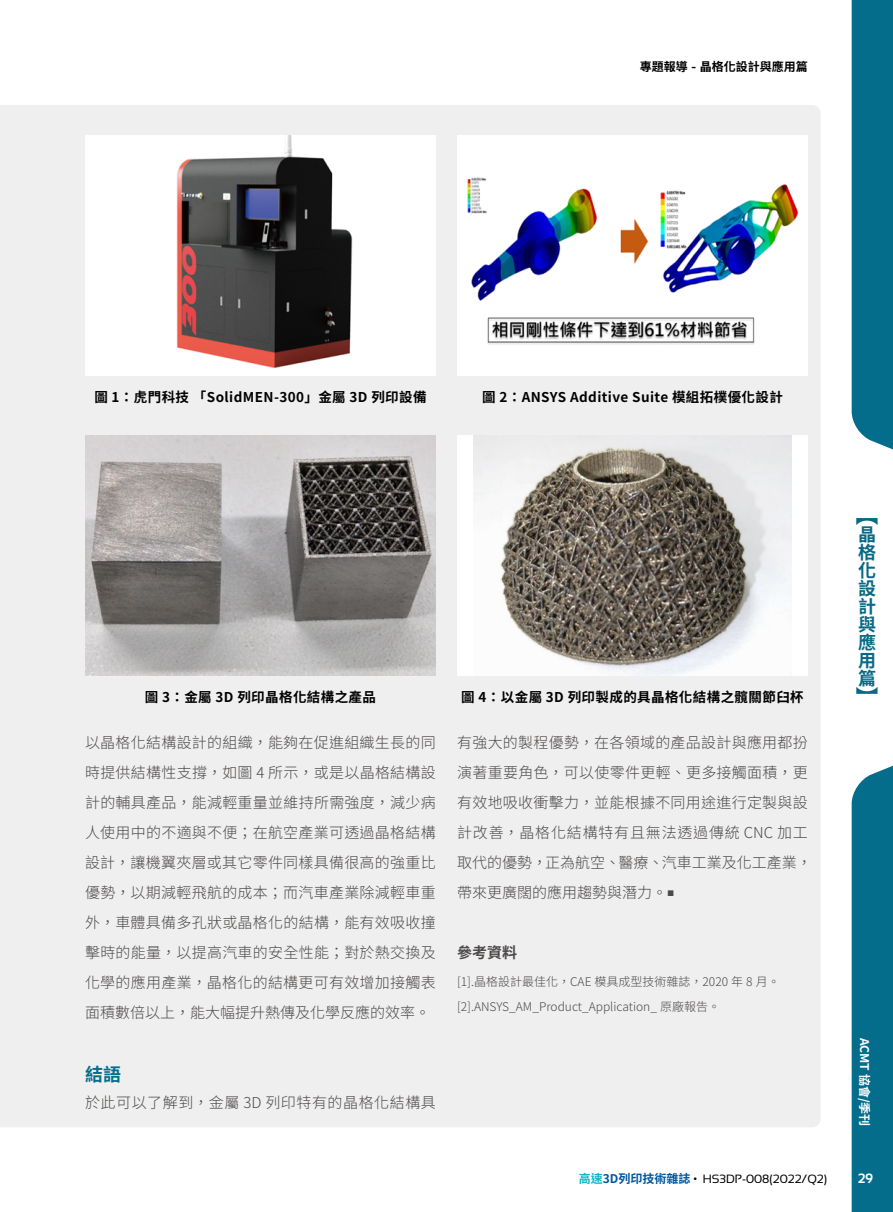
<style>
.page{position:relative;width:893px;height:1212px;background:#fff}
.page>*{position:absolute;margin:0;border:0;box-sizing:border-box;transform-origin:0 0}
.t1{font:700 22.5px "Noto Sans CJ Ktc";color:#076986}
.t2{font:700 18px/18px "Noto Sans CJ Ktc";color:#076986;text-align:justify}
.t3{font:700 18px "Noto Sans CJ Ktc";color:#046d8b}
.t4{font:300 15px/30px "Noto Sans CJ Ktc";letter-spacing:.02em;color:#4c4948;text-align:justify}
.t5{font:700 15px "Noto Sans CJ Ktc";color:#4c4948}
.t6{font:700 13.5px "Noto Sans CJ Ktc";letter-spacing:.03em;color:#000}
.t7{font:700 13.5px "Sansation";color:#fff}
.t8{font:300 12px/25.5px "Noto Sans CJ Ktc";color:#4c4948}
.t9{font:12px "Sansation";color:#000}
.t10{font:700 12px "Noto Sans CJ Ktc";color:#000}
.t11{font:700 12px "Noto Sans CJ Ktc";color:#fff}
.s1{font-family:"Noto Sans CJ Ktc";font-weight:700;color:#0fb7c9}
.s2{font-family:"Noto Sans CJ Ktc";font-weight:700;color:#00559d}
</style>
<div class="page">
<div style="left:852px;top:0;width:41px;height:450px;background:#046d8b"></div>
<div style="left:852px;top:765px;width:41px;height:447px;background:#046d8b"></div>
<div style="left:0;top:105px;width:821px;height:1022px;background:#efefef"></div>
<div style="left:85px;top:135px;width:350px;height:240px;background:#fff"></div>
<img style="left:176px;top:135px;width:177px;height:233px">
<img style="left:85px;top:435px;width:350px;height:240px">
<div style="left:457px;top:135px;width:351px;height:240px;background:#fff"></div>
<img style="left:467px;top:177px;width:332px;height:168px">
<div style="left:457px;top:435px;width:351px;height:240px;background:#fff"></div>
<img style="left:474px;top:435px;width:317px;height:240px">
<p class="t10" style="left:640px;top:59px;width:169px">專題報導 - 晶格化設計與應用篇</p>
<p class="t6" style="left:94px;top:389px;width:334px">圖 1：虎門科技 「SolidMEN-300」金屬 3D 列印設備</p>
<p class="t6" style="left:482px;top:389px;width:302px">圖 2：ANSYS Additive Suite 模組拓樸優化設計</p>
<p class="t6" style="left:145px;top:689px;width:233px">圖 3：金屬 3D 列印晶格化結構之產品</p>
<p class="t4" style="left:85px;top:728px;width:352px">以晶格化結構設計的組織，能夠在促進組織生長的同時提供結構性支撐，如圖 4 所示，或是以晶格結構設計的輔具產品，能減輕重量並維持所需強度，減少病人使用中的不適與不便；在航空產業可透過晶格結構設計，讓機翼夾層或其它零件同樣具備很高的強重比優勢，以期減輕飛航的成本；而汽車產業除減輕車重外，車體具備多孔狀或晶格化的結構，能有效吸收撞擊時的能量，以提高汽車的安全性能；對於熱交換及化學的應用產業，晶格化的結構更可有效增加接觸表面積數倍以上，能大幅提升熱傳及化學反應的效率。</p>
<p class="t3" style="left:85px;top:1064px;width:37px">結語</p>
<p class="t4" style="left:85px;top:1088px;width:352px">於此可以了解到，金屬 3D 列印特有的晶格化結構具</p>
<p class="t6" style="left:461px;top:689px;width:344px">圖 4：以金屬 3D 列印製成的具晶格化結構之髖關節臼杯</p>
<p class="t4" style="left:457px;top:728px;width:356px;text-align:left">有強大的製程優勢，在各領域的產品設計與應用都扮演著重要角色，可以使零件更輕、更多接觸面積，更有效地吸收衝擊力，並能根據不同用途進行定製與設計改善，晶格化結構特有且無法透過傳統 CNC 加工取代的優勢，正為航空、醫療、汽車工業及化工產業，帶來更廣闊的應用趨勢與潛力。<sup>■</sup></p>
<p class="t5" style="left:457px;top:944px;width:61px">參考資料</p>
<p class="t8" style="left:457px;top:969px;width:324px">[1].晶格設計最佳化，CAE 模具成型技術雜誌，2020 年 8 月。[2].ANSYS_AM_Product_Application_ 原廠報告。</p>
<h1 class="t1" style="left:856px;top:502px;width:23px">【</h1>
<p class="t2" style="left:858px;top:526px;width:19px">晶格化設計與應用篇</p>
<h1 class="t1" style="left:856px;top:685px;width:23px">】</h1>
<p class="t11" style="left:871px;top:1037px;width:90px;rotate:90deg">ACMT 協會/季刊</p>
<p class="t9" style="left:579px;top:1172px;width:250px"><span class="s1">高速</span><span class="s2">3D列印技術雜誌</span> • HS3DP-008(2022/Q2)</p>
<p class="t7" style="left:858px;top:1170px;width:17px">29</p>
</div>
